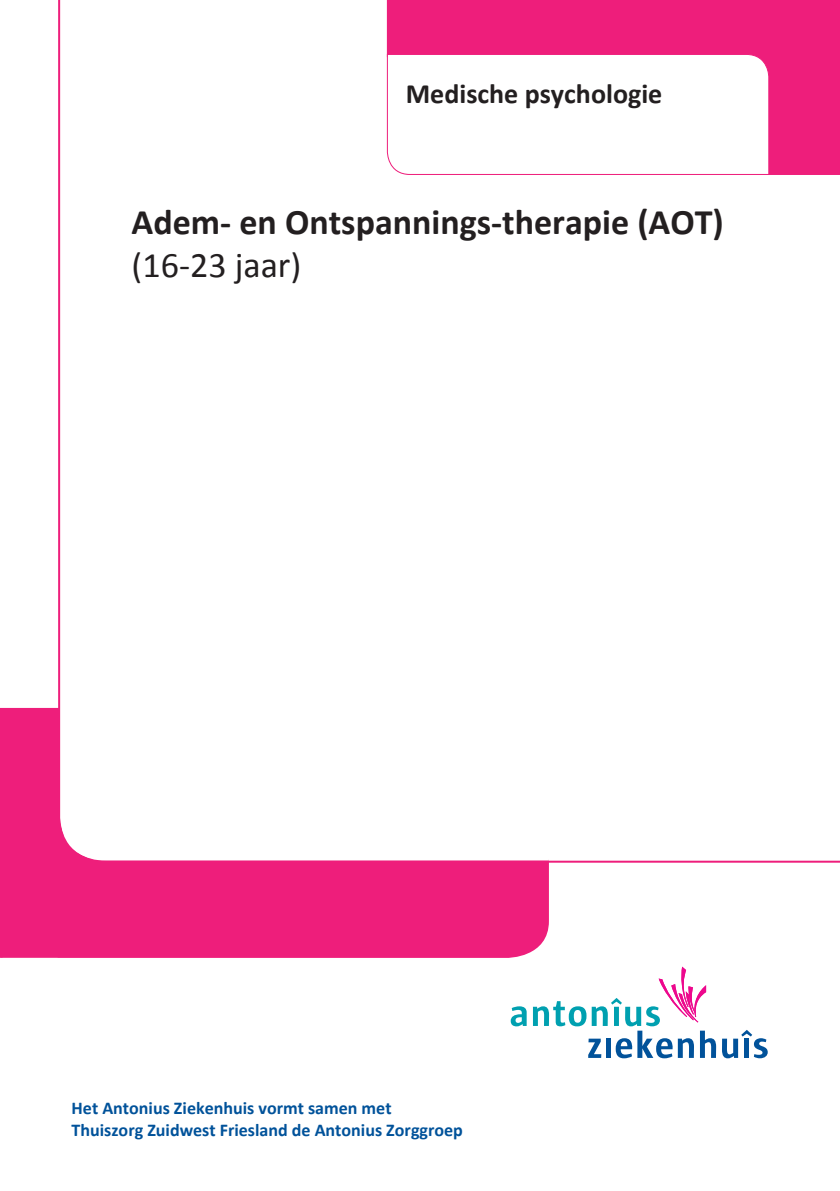
<style>
.page{position:relative;width:840px;height:1191px;background:#fff}
.page>*{position:absolute;margin:0;border:0;box-sizing:border-box;transform-origin:0 0}
.Voorkant_-_behandeli{font:700 36px "Calibri";color:#231f20}
.Voorkant_-_behandeli-2{font:36px "Calibri";color:#231f20}
.Voorkant_-_afdeling{font:700 28px "Calibri";color:#231f20}
.t1{font:700 18px/21.6px "Calibri";color:#01529a}
</style>
<div class="page">
<div style="left:1px;top:708px;width:547px;height:250px;background:#ee1e7b"></div>
<svg style="left:60px;top:674px;width:488px;height:186px"></svg>
<svg style="left:510px;top:1006px;width:16px;height:20px"></svg>
<svg style="left:533px;top:966px;width:182px;height:92px"></svg>
<svg style="left:722px;top:1030px;width:45px;height:28px"></svg>
<div style="left:387px;top:0;width:452px;height:174px;background:#ee1e7b"></div>
<svg style="left:386px;top:53px;width:383px;height:122px"></svg>
<hr style="left:58px;top:0;width:2px;height:910px;background:#ee1e7b">
<hr style="left:27px;top:860px;width:812px;height:2px;background:#ee1e7b">
<div style="left:0;top:891px;width:58px;height:67px;background:#ee1e7b"></div>
<p class="Voorkant_-_afdeling" style="left:405px;top:76px;width:258px">Medische psychologie</p>
<p class="Voorkant_-_behandeli" style="left:132px;top:199px;width:593px">Adem- en Ontspannings-therapie (AOT)</p>
<p class="Voorkant_-_behandeli-2" style="left:132px;top:242px;width:171px">(16-23 jaar)</p>
<p class="t1" style="left:72px;top:1097px;width:392px">Het Antonius Ziekenhuis vormt samen met<br>Thuiszorg Zuidwest Friesland de Antonius Zorggroep</p>
</div>
